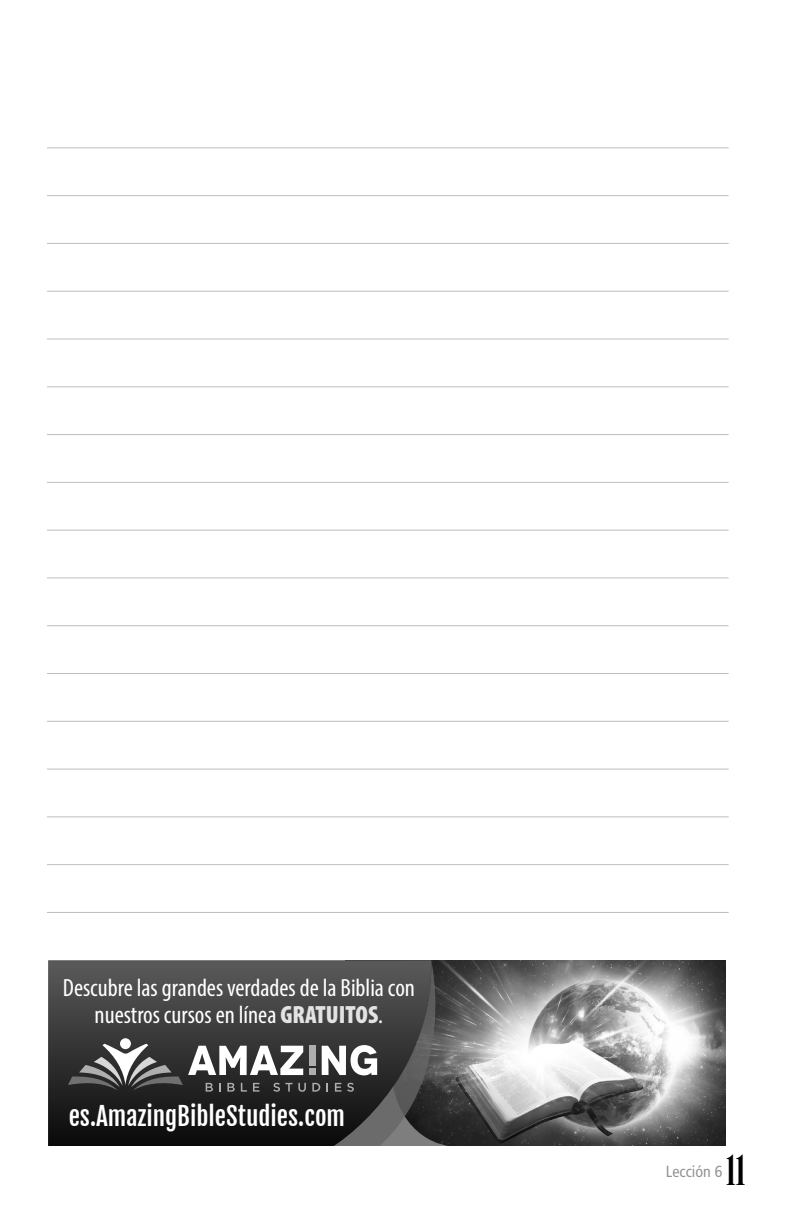
<style>
.page{position:relative;width:792px;height:1224px;background:#fff}
.page>*{position:absolute;margin:0;border:0;box-sizing:border-box;transform-origin:0 0}
.t1{font:44px "Desire Pro";color:#000}
.t2{font:condensed 25px/27px "Myriad Pro";color:#fff;text-align:center}
.t3{font:25px "Fjalla One";color:#fff}
.t4{font:condensed 16px "Frutiger LT Pro";color:#949494}
.s1{font-weight:900;color:#e3e3e3}
</style>
<div class="page">
<img style="left:449px;top:960px;width:277px;height:186px">
<hr style="left:47px;top:195px;width:682px;height:1px;background:#bdbdbd">
<hr style="left:47px;top:243px;width:682px;height:1px;background:#bdbdbd">
<hr style="left:47px;top:291px;width:682px;height:1px;background:#bdbdbd">
<hr style="left:47px;top:339px;width:682px;height:1px;background:#bdbdbd">
<hr style="left:47px;top:386px;width:682px;height:1px;background:#bdbdbd">
<hr style="left:47px;top:434px;width:682px;height:1px;background:#bdbdbd">
<hr style="left:47px;top:482px;width:682px;height:1px;background:#bdbdbd">
<hr style="left:47px;top:530px;width:682px;height:1px;background:#bdbdbd">
<hr style="left:47px;top:577px;width:682px;height:1px;background:#bdbdbd">
<hr style="left:47px;top:625px;width:682px;height:1px;background:#bdbdbd">
<hr style="left:47px;top:673px;width:682px;height:1px;background:#bdbdbd">
<hr style="left:47px;top:721px;width:682px;height:1px;background:#bdbdbd">
<hr style="left:47px;top:769px;width:682px;height:1px;background:#bdbdbd">
<hr style="left:47px;top:816px;width:682px;height:1px;background:#bdbdbd">
<hr style="left:47px;top:864px;width:682px;height:1px;background:#bdbdbd">
<hr style="left:47px;top:912px;width:682px;height:1px;background:#bdbdbd">
<hr style="left:47px;top:147px;width:682px;height:1px;background:#bdbdbd">
<svg style="left:48px;top:960px;width:264px;height:186px;background:#343434"></svg>
<svg style="left:312px;top:960px;width:137px;height:186px;background:#4a4a4a"></svg>
<div style="left:309px;top:1046px;width:7px;height:20px;background:#aeaeae"></div>
<div style="left:309px;top:1068px;width:7px;height:7px;background:#aeaeae"></div>
<div style="left:120px;top:1038px;width:11px;height:11px;background:#fff;border-radius:50%"></div>
<svg style="left:68px;top:1044px;width:238px;height:48px"></svg>
<p class="t2" style="left:63px;top:974px;width:354px">Descubre las grandes verdades de la Biblia con nuestros cursos en línea <span class="s1">GRATUITOS</span>.</p>
<p class="t3" style="left:69px;top:1101px;width:278px">es.AmazingBibleStudies.com</p>
<p class="t4" style="left:666px;top:1162px;width:58px">Lección 6</p>
<h1 class="t1" style="left:726px;top:1144px;width:21px">11</h1>
</div>
